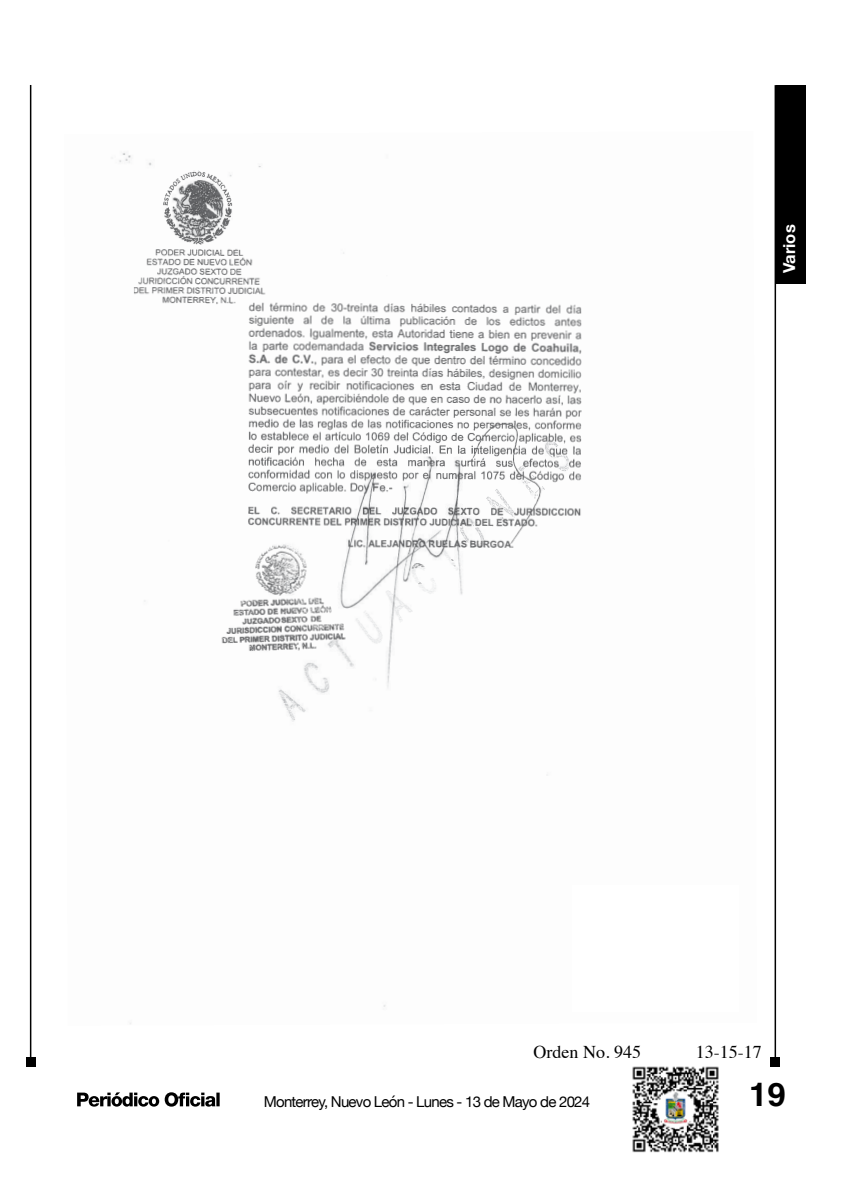
<style>
.page{position:relative;width:851px;height:1191px;background:#fff}
.page>*{position:absolute;margin:0;border:0;box-sizing:border-box;transform-origin:0 0}
.t1{font:700 33px "Helvetica";color:#000}
.t2{font:18px "Times";color:#000}
.t3{font:700 16.5px "Helvetica Neue";color:#fff}
.t4{font:15px "Helvetica Neue";letter-spacing:-.05em;color:#000}
</style>
<div class="page">
<hr style="left:30px;top:85px;width:1px;height:977px;background:#000">
<div style="left:26px;top:1057px;width:10px;height:10px;background:#000"></div>
<hr style="left:774px;top:85px;width:2px;height:977px;background:#000">
<div style="left:770px;top:1057px;width:10px;height:10px;background:#000"></div>
<div style="left:776px;top:85px;width:29px;height:198px;background:#000"></div>
<svg style="left:77px;top:1092px;width:143px;height:14px"></svg>
<img style="left:632px;top:1066px;width:87px;height:87px">
<img style="left:133px;top:170px;width:449px;height:481px">
<img style="left:161px;top:180px;width:420px;height:467px">
<img style="left:458px;top:441px;width:111px;height:108px">
<p class="t3" style="left:776px;top:273px;width:50px;rotate:-90deg">Varios</p>
<p class="t2" style="left:533px;top:1035px;width:109px">Orden No. 945</p>
<p class="t2" style="left:695px;top:1035px;width:67px">13-15-17</p>
<p class="t4" style="left:264px;top:1090px;width:328px">Monterrey, Nuevo León - Lunes - 13 de Mayo de 2024</p>
<h1 class="t1" style="left:749px;top:1074px;width:38px">19</h1>
</div>
